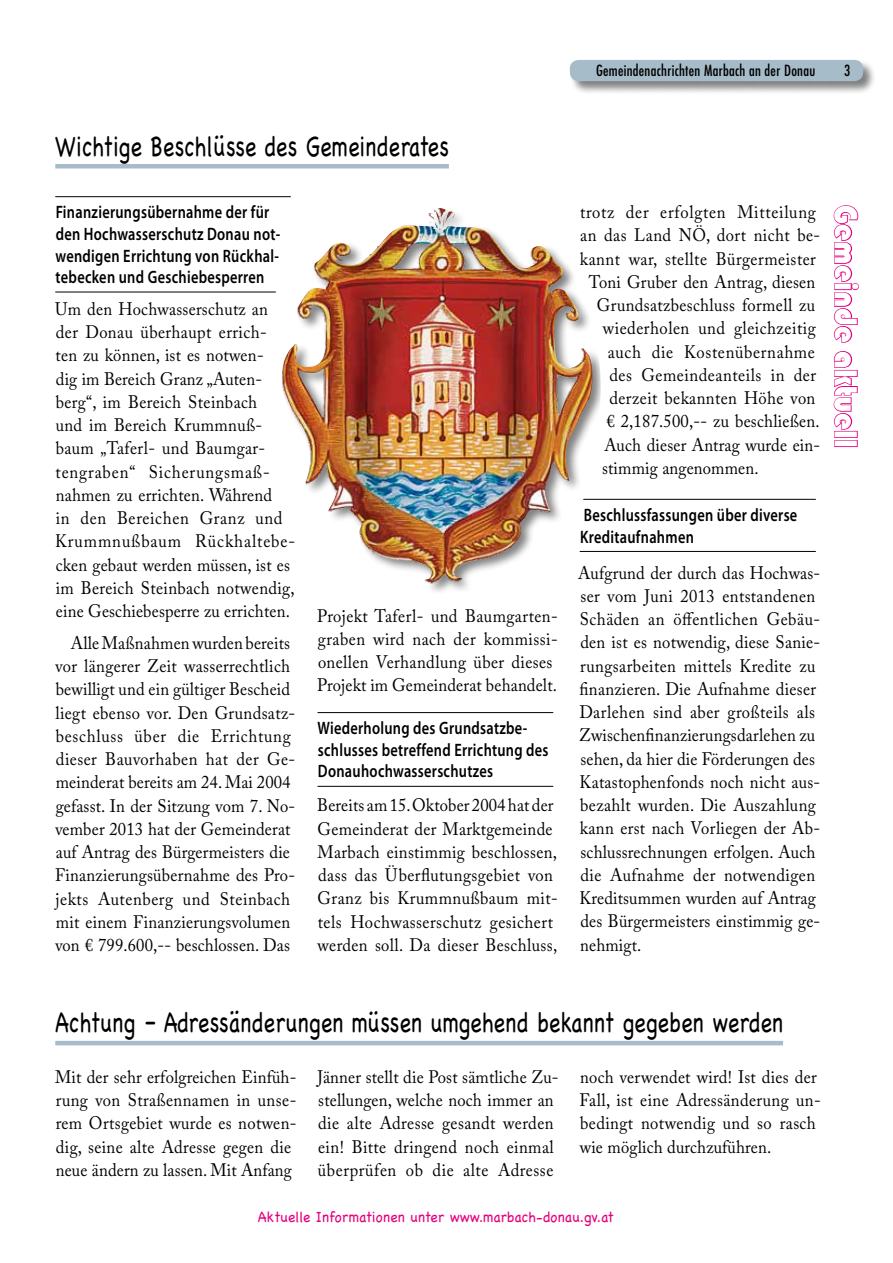
<style>
.page{position:relative;width:893px;height:1263px;background:#fff}
.page>*{position:absolute;margin:0;border:0;box-sizing:border-box;transform-origin:0 0}
.t1{font:33px "Bauhaus 93";letter-spacing:.01em;color:#fff;scale:.92 1}
.t2{font:28.5px "Chalkboard";letter-spacing:.01em;color:#000;scale:.75 1}
.t3{font:18px/23.2px "Adobe Caslon Pro";letter-spacing:.02em;color:#000;scale:.92 1}
.t4{font:600 18px/21.6px "Myriad Pro";letter-spacing:.02em;color:#000;scale:.8 1}
.t5{font:18px "Adobe Caslon Pro";letter-spacing:.045em;color:#000;scale:.92 1}
.t6{font:18px "Adobe Caslon Pro";letter-spacing:.04em;color:#000;scale:.92 1}
.t7{font:15px "Chalkboard";letter-spacing:.01em;color:#e5007d;scale:.92 1}
.t8{font:condensed 15px "Futura";letter-spacing:.02em;color:#000}
</style>
<div class="page">
<div style="left:569px;top:59px;width:308px;height:36px;background:#000;opacity:.5"></div>
<div style="left:570px;top:60px;width:293px;height:21px;background:#a6bcc8;border-radius:9px"></div>
<hr style="left:55px;top:164px;width:394px;height:4px;background:#a6bcc8">
<svg style="left:833px;top:205px;width:26px;height:138px"></svg>
<svg style="left:833px;top:351px;width:25px;height:80px"></svg>
<div style="left:834px;top:431px;width:24px;height:7px;border:2px solid #e5007d"></div>
<div style="left:834px;top:440px;width:24px;height:7px;border:2px solid #e5007d"></div>
<hr style="left:55px;top:196px;width:236px;height:1px;background:#000">
<hr style="left:55px;top:292px;width:221px;height:1px;background:#000">
<hr style="left:317px;top:712px;width:236px;height:1px;background:#000">
<hr style="left:317px;top:786px;width:236px;height:1px;background:#000">
<hr style="left:583px;top:499px;width:233px;height:1px;background:#000">
<hr style="left:580px;top:551px;width:236px;height:1px;background:#000">
<div style="left:280px;top:206px;width:321px;height:390px;background:#000;opacity:.5"></div>
<img style="left:280px;top:208px;width:178px;height:350px">
<hr style="left:55px;top:1041px;width:728px;height:4px;background:#a6bcc8">
<p class="t8" style="left:596px;top:61px;width:221px">Gemeindenachrichten Marbach an der Donau</p>
<p class="t8" style="left:844px;top:61px;width:8px">3</p>
<h2 class="t2" style="left:55px;top:129px;width:527px">Wichtige Beschlüsse des Gemeinderates</h2>
<p class="t4" style="left:56px;top:201px;width:282px">Finanzierungsübernahme der für den Hochwasserschutz Donau not&shy;wendigen Errichtung von Rückhal&shy;tebecken und Geschiebesperren</p>
<p class="t3" style="left:55px;top:297px;width:263px">Um den Hochwasserschutz an<br>der Donau überhaupt errich-<br>ten zu können, ist es notwen-<br>dig im Bereich Granz „Auten&shy;berg“, im Bereich Steinbach<br>und im Bereich Krummnuß&shy;baum „Taferl- und Baumgar&shy;tengraben“ Sicherungsmaß&shy;nahmen zu errichten. Während<br>in den Bereichen Granz und<br>Krummnußbaum Rückhaltebe&shy;cken gebaut werden müssen, ist es im Bereich Steinbach notwendig, eine Geschiebesperre zu errichten.</p>
<p class="t3" style="left:55px;top:631px;width:263px;text-align:center">Alle Maßnahmen wurden bereits vor längerer Zeit wasserrechtlich bewilligt und ein gültiger Bescheid liegt ebenso vor. Den Grundsatz&shy;beschluss über die Errichtung dieser Bauvorhaben hat der Ge&shy;meinderat bereits am 24. Mai 2004 gefasst. In der Sitzung vom 7. No&shy;vember 2013 hat der Gemeinderat auf Antrag des Bürgermeisters die<br>Finanzierungsübernahme des Pro&shy;jekts Autenberg und Steinbach mit einem Finanzierungsvolumen von € 799.600,-- beschlossen. Das</p>
<p class="t3" style="left:317px;top:604px;width:263px">Projekt Taferl- und Baumgarten&shy;graben wird nach der kommissi&shy;onellen Verhandlung über dieses Projekt im Gemeinderat behandelt.</p>
<p class="t4" style="left:318px;top:717px;width:290px">Wiederholung des Grundsatzbe&shy;schlusses betreffend Errichtung des<br>Donauhochwasserschutzes</p>
<p class="t3" style="left:317px;top:793px;width:263px">Bereits am 15. Oktober 2004 hat der<br>Gemeinderat der Marktgemeinde<br>Marbach einstimmig beschlossen, dass das Überflutungsgebiet von<br>Granz bis Krummnußbaum mit&shy;tels Hochwasserschutz gesichert werden soll. Da dieser Beschluss,</p>
<p class="t5" style="left:580px;top:201px;width:258px">trotz der erfolgten Mitteilung</p>
<p class="t3" style="left:580px;top:223px;width:262px">an das Land NÖ, dort nicht be-</p>
<p class="t3" style="left:580px;top:247px;width:258px">kannt war, stellte Bürgermeister</p>
<p class="t3" style="left:589px;top:270px;width:248px">Toni Gruber den Antrag, diesen</p>
<p class="t3" style="left:597px;top:293px;width:239px">Grundsatzbeschluss formell zu</p>
<p class="t3" style="left:603px;top:316px;width:233px">wiederholen und gleichzeitig</p>
<p class="t6" style="left:608px;top:341px;width:227px">auch die Kostenübernahme</p>
<p class="t3" style="left:609px;top:363px;width:226px">des Gemeindeanteils in der</p>
<p class="t3" style="left:609px;top:386px;width:225px">derzeit bekannten Höhe von</p>
<p class="t3" style="left:606px;top:409px;width:233px">€ 2,187.500,-- zu beschließen.</p>
<p class="t3" style="left:604px;top:433px;width:236px">Auch dieser Antrag wurde ein-</p>
<p class="t3" style="left:602px;top:456px;width:172px">stimmig angenommen.</p>
<p class="t4" style="left:580px;top:504px;width:273px">Beschlussfassungen über diverse<br>Kreditaufnahmen</p>
<p class="t3" style="left:578px;top:561px;width:264px">Aufgrund der durch das Hochwas&shy;ser vom Juni 2013 entstandenen<br>Schäden an öffentlichen Gebäu&shy;den ist es notwendig, diese Sanie&shy;rungsarbeiten mittels Kredite zu finanzieren. Die Aufnahme dieser<br>Darlehen sind aber großteils als<br>Zwischenfinanzierungsdarlehen zu sehen, da hier die Förderungen des<br>Katastophenfonds noch nicht aus&shy;bezahlt wurden. Die Auszahlung kann erst nach Vorliegen der Ab&shy;schlussrechnungen erfolgen. Auch die Aufnahme der notwendigen<br>Kreditsummen wurden auf Antrag des Bürgermeisters einstimmig ge&shy;nehmigt.</p>
<h1 class="t1" style="left:865px;top:205px;width:265px;rotate:90deg">Gemeinde aktuell</h1>
<h2 class="t2" style="left:55px;top:1006px;width:972px">Achtung – Adressänderungen müssen umgehend bekannt gegeben werden</h2>
<p class="t3" style="left:55px;top:1065px;width:264px">Mit der sehr erfolgreichen Einfüh&shy;rung von Straßennamen in unse&shy;rem Ortsgebiet wurde es notwen&shy;dig, seine alte Adresse gegen die neue ändern zu lassen. Mit Anfang</p>
<p class="t3" style="left:317px;top:1065px;width:264px">Jänner stellt die Post sämtliche Zu&shy;stellungen, welche noch immer an die alte Adresse gesandt werden ein! Bitte dringend noch einmal überprüfen ob die alte Adresse</p>
<p class="t3" style="left:579px;top:1065px;width:264px">noch verwendet wird! Ist dies der<br>Fall, ist eine Adressänderung un&shy;bedingt notwendig und so rasch wie möglich durchzuführen.</p>
<p class="t7" style="left:258px;top:1208px;width:389px">Aktuelle Informationen unter www.marbach-donau.gv.at</p>
</div>
